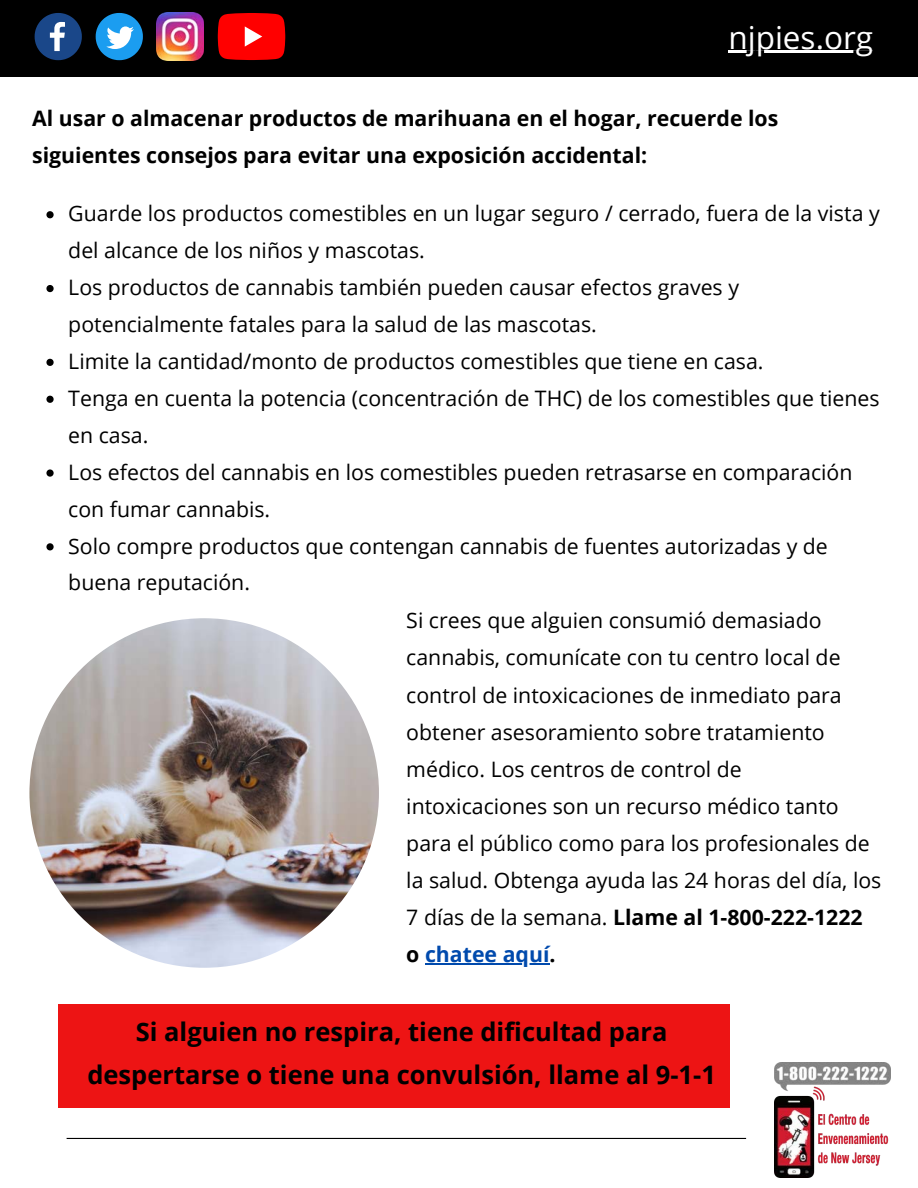
<style>
.page{position:relative;width:918px;height:1188px;background:#fff}
.page>*{position:absolute;margin:0;border:0;box-sizing:border-box;transform-origin:0 0}
.t1{font:31.5px "Open Sans";color:#fff}
.t2{font:700 25.5px/43.8px "Open Sans";color:#000;text-align:center}
.t3{font:21.3px/37.2px "Open Sans";color:#000}
.t4{font:700 21.3px/36.9px "Open Sans";color:#000}
.t5{font:700 21.3px "Open Sans";color:#004aad}
.s1{font-weight:700}
.s2{color:#000}
</style>
<div class="page">
<hr style="left:67px;top:1138px;width:679px;height:1px;background:#000">
<img style="left:29px;top:618px;width:350px;height:350px;border-radius:50%">
<img style="left:774px;top:1062px;width:116px;height:116px">
<div style="left:0;top:0;width:918px;height:77px;background:#000"></div>
<svg style="left:35px;top:13px;width:47px;height:47px"></svg>
<svg style="left:96px;top:13px;width:47px;height:47px"></svg>
<img style="left:157px;top:13px;width:47px;height:47px">
<svg style="left:218px;top:13px;width:67px;height:47px;background:#f10e0e"></svg>
<svg style="left:46px;top:211px;width:8px;height:7px"></svg>
<svg style="left:46px;top:285px;width:8px;height:7px"></svg>
<svg style="left:46px;top:359px;width:8px;height:7px"></svg>
<svg style="left:46px;top:396px;width:8px;height:7px"></svg>
<svg style="left:46px;top:469px;width:8px;height:8px"></svg>
<svg style="left:46px;top:543px;width:8px;height:7px"></svg>
<hr style="left:425px;top:963px;width:125px;height:2px;background:#004aad">
<div style="left:58px;top:1004px;width:672px;height:103px;background:#ed1414"></div>
<hr style="left:728px;top:51px;width:145px;height:2px;background:#fff">
<p class="t1" style="left:728px;top:15px;width:146px">njpies.org</p>
<p class="t4" style="left:32px;top:99px;width:748px">Al usar o almacenar productos de marihuana en el hogar, recuerde los siguientes consejos para evitar una exposición accidental:</p>
<p class="t3" style="left:68px;top:195px;width:813px">Guarde los productos comestibles en un lugar seguro / cerrado, fuera de la vista y del alcance de los niños y mascotas.</p>
<p class="t3" style="left:68px;top:268px;width:672px">Los productos de cannabis también pueden causar efectos graves y potencialmente fatales para la salud de las mascotas.</p>
<p class="t3" style="left:68px;top:342px;width:697px">Limite la cantidad/monto de productos comestibles que tiene en casa.</p>
<p class="t3" style="left:68px;top:379px;width:813px">Tenga en cuenta la potencia (concentración de THC) de los comestibles que tienes en casa.</p>
<p class="t3" style="left:68px;top:453px;width:786px">Los efectos del cannabis en los comestibles pueden retrasarse en comparación con fumar cannabis.</p>
<p class="t3" style="left:68px;top:527px;width:761px">Solo compre productos que contengan cannabis de fuentes autorizadas y de buena reputación.</p>
<p class="t3" style="left:406px;top:601px;width:477px">Si crees que alguien consumió demasiado cannabis, comunícate con tu centro local de control de intoxicaciones de inmediato para obtener asesoramiento sobre tratamiento médico. Los centros de control de intoxicaciones son un recurso médico tanto para el público como para los profesionales de la salud. Obtenga ayuda las 24 horas del día, los 7 días de la semana. <span class="s1">Llame al 1-800-222-1222</span></p>
<p class="t5" style="left:406px;top:940px;width:151px"><span class="s2">o</span> chatee aquí<span class="s2">.</span></p>
<p class="t2" style="left:87px;top:1009px;width:630px">Si alguien no respira, tiene dificultad para despertarse o tiene una convulsión, llame al 9-1-1</p>
</div>
